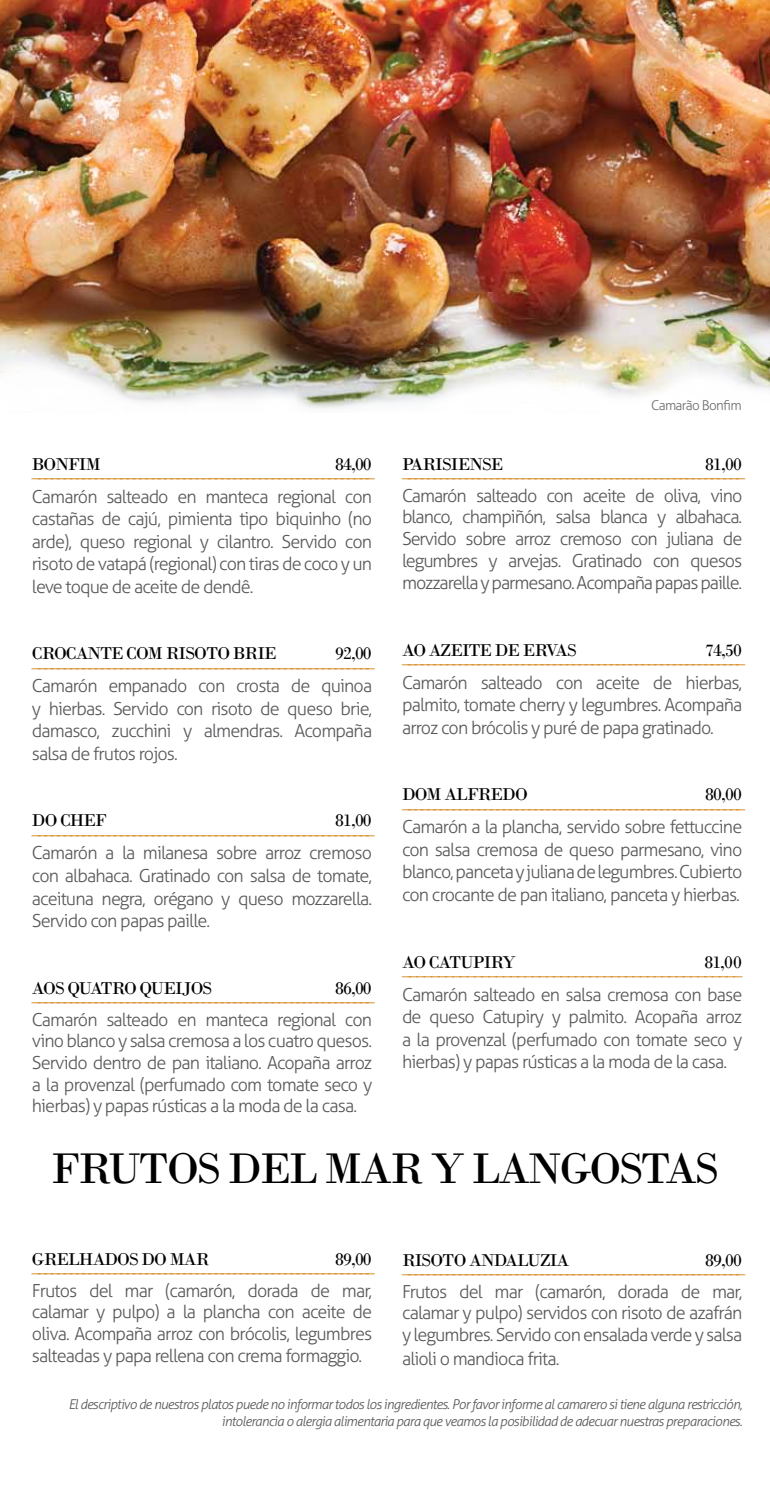
<style>
.page{position:relative;width:770px;height:1489px;background:#fff}
.page>*{position:absolute;margin:0;border:0;box-sizing:border-box;transform-origin:0 0}
.t1{font:45px "Bodoni";color:#000}
.t2{font:300 18px/22.5px "Aller";letter-spacing:-.05em;color:#58595b;text-align:justify}
.t3{font:18px "Bodoni";color:#d18516}
.t4{font:18px "Bodoni";letter-spacing:-.05em;color:#000}
.t5{font:italic 300 13.5px/16.2px "Aller";letter-spacing:-.05em;color:#58595b;text-align:right}
.t6{font:300 13.5px "Aller";letter-spacing:-.05em;color:#6d6e71}
</style>
<div class="page">
<img style="left:0;top:0;width:770px;height:409px">
<p class="t4" style="left:32px;top:453px;width:70px">BONFIM</p>
<p class="t4" style="left:335px;top:453px;width:38px">84,00</p>
<p class="t3" style="left:32px;top:460px;width:344px">______________________________________________________</p>
<p class="t2" style="left:32px;top:485px;width:342px">Camarón salteado en manteca regional con castañas de cajú, pimienta tipo biquinho (no arde), queso regional y cilantro. Servido con risoto de vatapá (regional) con tiras de coco y un leve toque de aceite de dendê.</p>
<p class="t4" style="left:32px;top:642px;width:246px">CROCANTE COM RISOTO BRIE</p>
<p class="t4" style="left:335px;top:642px;width:38px">92,00</p>
<p class="t3" style="left:32px;top:650px;width:344px">______________________________________________________</p>
<p class="t2" style="left:32px;top:674px;width:342px">Camarón empanado con crosta de quinoa y hierbas. Servido con risoto de queso brie, damasco, zucchini y almendras. Acompaña salsa de frutos rojos.</p>
<p class="t4" style="left:32px;top:810px;width:75px">DO CHEF</p>
<p class="t4" style="left:335px;top:810px;width:38px">81,00</p>
<p class="t3" style="left:32px;top:817px;width:344px">______________________________________________________</p>
<p class="t2" style="left:32px;top:841px;width:342px">Camarón a la milanesa sobre arroz cremoso con albahaca. Gratinado con salsa de tomate, aceituna negra, orégano y queso mozzarella.<br>Servido con papas paille.</p>
<p class="t4" style="left:32px;top:977px;width:182px">AOS QUATRO QUEIJOS</p>
<p class="t4" style="left:335px;top:977px;width:38px">86,00</p>
<p class="t3" style="left:32px;top:984px;width:344px">______________________________________________________</p>
<p class="t2" style="left:32px;top:1008px;width:342px;line-height:21.6px">Camarón salteado en manteca regional con vino blanco y salsa cremosa a los cuatro quesos.<br>Servido dentro de pan italiano. Acopaña arroz a la provenzal (perfumado com tomate seco y hierbas) y papas rústicas a la moda de la casa.</p>
<p class="t6" style="left:651px;top:397px;width:92px">Camarão Bonfim</p>
<p class="t4" style="left:402px;top:453px;width:103px">PARISIENSE</p>
<p class="t4" style="left:705px;top:453px;width:38px">81,00</p>
<p class="t3" style="left:402px;top:460px;width:344px">______________________________________________________</p>
<p class="t2" style="left:402px;top:484px;width:342px;line-height:21.9px">Camarón salteado con aceite de oliva, vino blanco, champiñón, salsa blanca y albahaca.<br>Servido sobre arroz cremoso con juliana de legumbres y arvejas. Gratinado con quesos mozzarella y parmesano. Acompaña papas paille.</p>
<p class="t4" style="left:402px;top:639px;width:176px">AO AZEITE DE ERVAS</p>
<p class="t4" style="left:705px;top:639px;width:38px">74,50</p>
<p class="t3" style="left:402px;top:646px;width:344px">______________________________________________________</p>
<p class="t2" style="left:402px;top:671px;width:342px">Camarón salteado con aceite de hierbas, palmito, tomate cherry y legumbres. Acompaña arroz con brócolis y puré de papa gratinado.</p>
<p class="t4" style="left:402px;top:783px;width:127px">DOM ALFREDO</p>
<p class="t4" style="left:705px;top:783px;width:38px">80,00</p>
<p class="t3" style="left:402px;top:791px;width:344px">______________________________________________________</p>
<p class="t2" style="left:402px;top:815px;width:342px">Camarón a la plancha, servido sobre fettuccine con salsa cremosa de queso parmesano, vino blanco, panceta y juliana de legumbres. Cubierto con crocante de pan italiano, panceta y hierbas.</p>
<p class="t4" style="left:402px;top:951px;width:115px">AO CATUPIRY</p>
<p class="t4" style="left:704px;top:951px;width:39px">81,00</p>
<p class="t3" style="left:402px;top:958px;width:342px">_______________________________________________</p>
<p class="t2" style="left:402px;top:982px;width:342px">Camarón salteado en salsa cremosa con base de queso Catupiry y palmito. Acopaña arroz a la provenzal (perfumado con tomate seco y hierbas) y papas rústicas a la moda de la casa.</p>
<h1 class="t1" style="left:51px;top:1141px;width:56px">FRUTOS</h1>
<h1 class="t1" style="left:228px;top:1141px;width:30px">DEL</h1>
<h1 class="t1" style="left:324px;top:1141px;width:33px">MAR</h1>
<h1 class="t1" style="left:430px;top:1141px;width:69px">YLANGOSTAS</h1>
<p class="t4" style="left:32px;top:1247px;width:179px">GRELHADOS DO MAR</p>
<p class="t4" style="left:335px;top:1247px;width:38px">89,00</p>
<p class="t3" style="left:32px;top:1255px;width:344px">______________________________________________________</p>
<p class="t2" style="left:32px;top:1279px;width:342px;line-height:21.6px">Frutos del mar (camarón, dorada de mar, calamar y pulpo) a la plancha con aceite de oliva. Acompaña arroz con brócolis, legumbres salteadas y papa rellena con crema formaggio.</p>
<p class="t4" style="left:402px;top:1248px;width:169px">RISOTO ANDALUZIA</p>
<p class="t4" style="left:705px;top:1248px;width:38px">89,00</p>
<p class="t3" style="left:402px;top:1256px;width:344px">______________________________________________________</p>
<p class="t2" style="left:402px;top:1280px;width:342px;line-height:21.6px">Frutos del mar (camarón, dorada de mar, calamar y pulpo) servidos con risoto de azafrán y legumbres. Servido con ensalada verde y salsa</p>
<p class="t2" style="left:402px;top:1347px;width:159px">alioli o mandioca frita.</p>
<p class="t5" style="left:68px;top:1396px;width:675px">El descriptivo de nuestros platos puede no informar todos los ingredientes. Por favor informe al camarero si tiene alguna restricción, intolerancia o alergia alimentaria para que veamos la posibilidad de adecuar nuestras preparaciones.</p>
</div>
